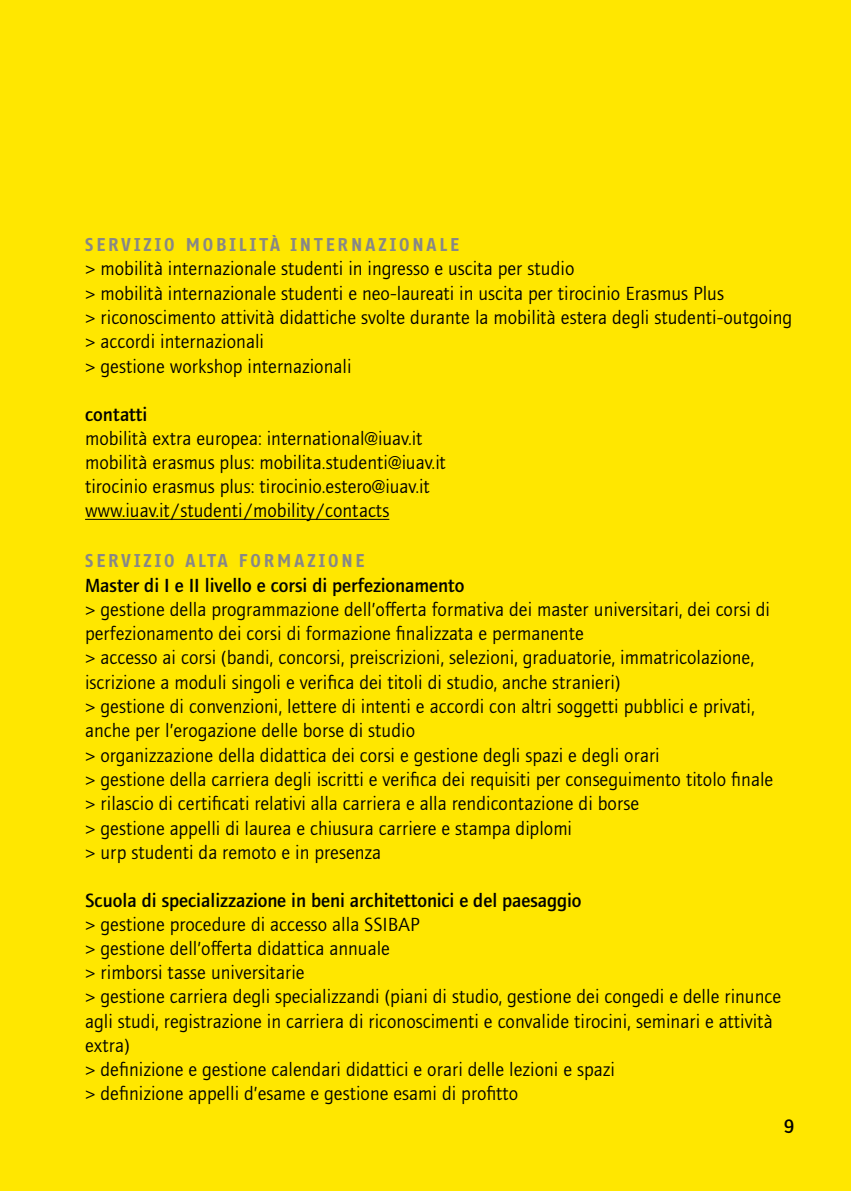
<style>
.page{position:relative;width:851px;height:1191px;background:#fff}
.page>*{position:absolute;margin:0;border:0;box-sizing:border-box;transform-origin:0 0}
.t1{font:19.8px/24.2px "Foundry Journal OT2";color:#010202}
.t2{font:19.8px/24.2px "Foundry Journal OT2";color:#000}
.t3{font:500 19.8px "Foundry Journal OT2";color:#010202}
.t4{font:500 19.8px "Foundry Journal OT2";color:#000}
.t5{font:500 19.8px "Foundry Journal Sc";color:#000}
.t6{font:700 18px "Fago Corr Sans Pro";letter-spacing:.16em;color:#878787}
</style>
<div class="page">
<div style="left:0;top:0;width:850px;height:1191px;background:#ffe700"></div>
<hr style="left:85px;top:519px;width:304px;height:1px;background:#000">
<p class="t6" style="left:85px;top:234px;width:375px">SERVIZIO MOBILITÀ INTERNAZIONALE</p>
<p class="t2" style="left:85px;top:255px;width:708px">&gt; mobilità internazionale studenti in ingresso e uscita per studio<br>&gt; mobilità internazionale studenti e neo-laureati in uscita per tirocinio Erasmus Plus<br>&gt; riconoscimento attività didattiche svolte durante la mobilità estera degli studenti-outgoing &gt; accordi internazionali<br>&gt; gestione workshop internazionali</p>
<p class="t4" style="left:85px;top:400px;width:64px">contatti</p>
<p class="t2" style="left:85px;top:425px;width:362px">mobilità extra europea: international@iuav.it mobilità erasmus plus: mobilita.studenti@iuav.it tirocinio erasmus plus: tirocinio.estero@iuav.it www.iuav.it/studenti/mobility/contacts</p>
<p class="t6" style="left:85px;top:550px;width:281px">SERVIZIO ALTA FORMAZIONE</p>
<p class="t3" style="left:85px;top:571px;width:381px">Master di I e II livello e corsi di perfezionamento</p>
<p class="t1" style="left:85px;top:596px;width:689px">&gt; gestione della programmazione dell’offerta formativa dei master universitari, dei corsi di perfezionamento dei corsi di formazione finalizzata e permanente<br>&gt; accesso ai corsi (bandi, concorsi, preiscrizioni, selezioni, graduatorie, immatricolazione, iscrizione a moduli singoli e verifica dei titoli di studio, anche stranieri)<br>&gt; gestione di convenzioni, lettere di intenti e accordi con altri soggetti pubblici e privati, anche per l’erogazione delle borse di studio<br>&gt; organizzazione della didattica dei corsi e gestione degli spazi e degli orari<br>&gt; gestione della carriera degli iscritti e verifica dei requisiti per conseguimento titolo finale &gt; rilascio di certificati relativi alla carriera e alla rendicontazione di borse<br>&gt; gestione appelli di laurea e chiusura carriere e stampa diplomi<br>&gt; urp studenti da remoto e in presenza</p>
<p class="t3" style="left:85px;top:886px;width:498px">Scuola di specializzazione in beni architettonici e del paesaggio</p>
<p class="t1" style="left:85px;top:911px;width:697px">&gt; gestione procedure di accesso alla SSIBAP<br>&gt; gestione dell’offerta didattica annuale<br>&gt; rimborsi tasse universitarie<br>&gt; gestione carriera degli specializzandi (piani di studio, gestione dei congedi e delle rinunce agli studi, registrazione in carriera di riconoscimenti e convalide tirocini, seminari e attività extra)<br>&gt; definizione e gestione calendari didattici e orari delle lezioni e spazi<br>&gt; definizione appelli d’esame e gestione esami di profitto</p>
<p class="t5" style="left:783px;top:1112px;width:12px">9</p>
</div>
